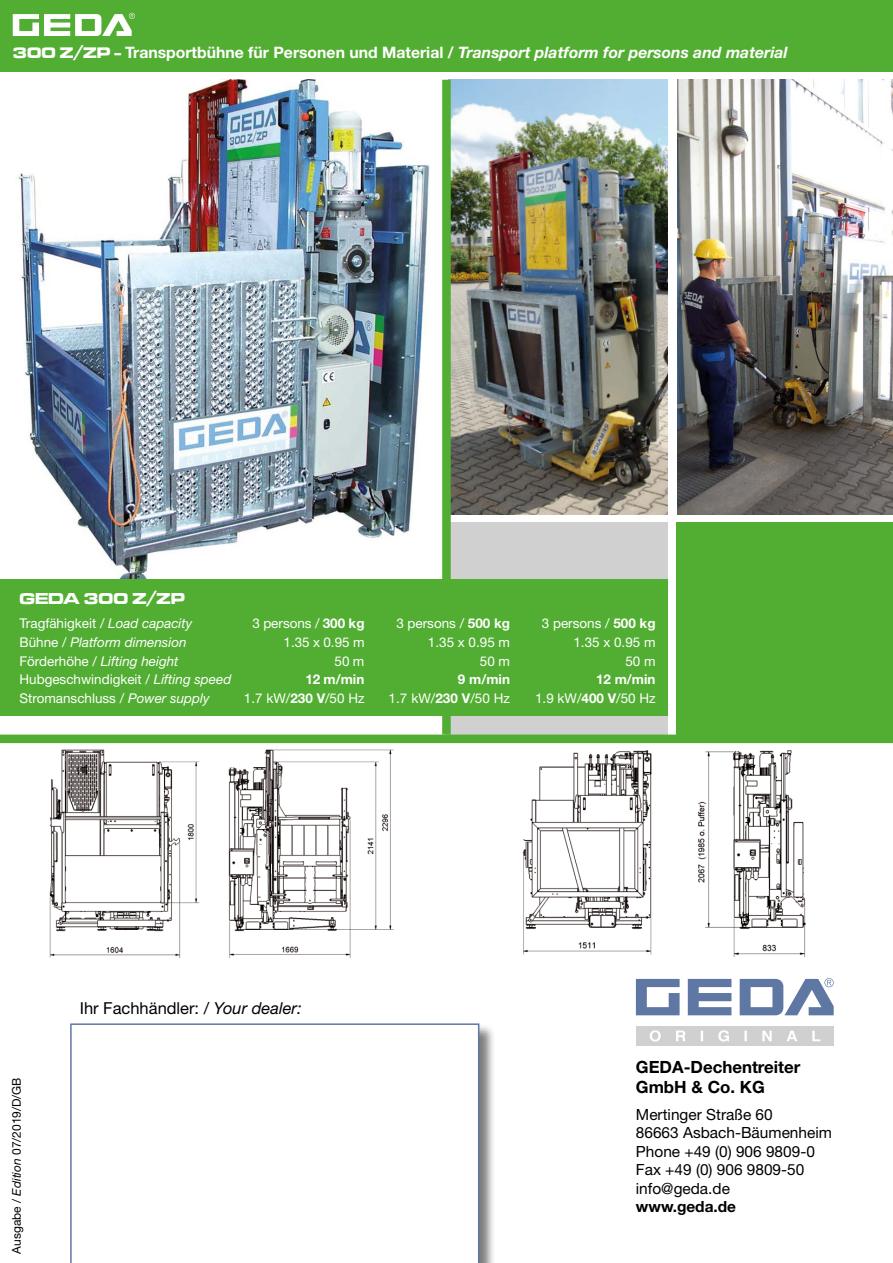
<style>
.page{position:relative;width:893px;height:1263px;background:#fff}
.page>*{position:absolute;margin:0;border:0;box-sizing:border-box;transform-origin:0 0}
.t1{font:700 16.8px/20.2px "Helvetica Neue LT Std";color:#000}
.t2{font:16.5px "Helvetica Neue LT Std";color:#000}
.t3{font:700 16.35px "Micro";color:#fff}
.t4{font:italic 700 15.75px "Helvetica Neue LT Std";color:#fff}
.t5{font:15.45px/18.5px "Helvetica Neue LT Std";color:#000}
.t6{font:700 15.45px "Helvetica Neue LT Std";color:#000}
.t7{font:13.5px/18.9px "Helvetica Neue LT Std";color:#fff;text-align:right}
.t8{font:italic 13.5px "Helvetica Neue LT Std";color:#fff}
.t9{font:700 13.5px/18.9px "Helvetica Neue LT Std";color:#fff;text-align:right}
.t10{font:12px "Helvetica Neue LT Std";color:#000}
.s1{font-family:"Micro";font-style:normal}
.s2{font-style:normal}
.s3{font-style:italic}
.s4{font-weight:700}
.s5{font-weight:400}
</style>
<div class="page">
<div style="left:70px;top:1024px;width:426px;height:239px;background:#000;opacity:.51"></div>
<svg style="left:70px;top:1023px;width:409px;height:240px"></svg>
<div style="left:636px;top:1026px;width:198px;height:20px;background:#d0d0d0"></div>
<svg style="left:636px;top:979px;width:44px;height:36px"></svg>
<svg style="left:688px;top:979px;width:43px;height:36px"></svg>
<svg style="left:740px;top:978px;width:94px;height:37px"></svg>
<svg style="left:650px;top:1030px;width:170px;height:11px"></svg>
<img style="left:451px;top:743px;width:411px;height:213px">
<div style="left:0;top:0;width:893px;height:71px;background:#52ae32"></div>
<img style="left:0;top:743px;width:442px;height:215px">
<img style="left:18px;top:80px;width:412px;height:499px">
<svg style="left:13px;top:13px;width:122px;height:23px"></svg>
<div style="left:446px;top:522px;width:222px;height:212px;background:#d0d0d0"></div>
<div style="left:677px;top:522px;width:216px;height:212px;background:#52ae32"></div>
<img style="left:451px;top:80px;width:217px;height:434px">
<img style="left:677px;top:80px;width:216px;height:434px">
<div style="left:0;top:734px;width:893px;height:9px;background:#52ae32"></div>
<div style="left:0;top:579px;width:668px;height:136px;background:#52ae32"></div>
<div style="left:442px;top:80px;width:9px;height:654px;background:#52ae32"></div>
<p class="t4" style="left:13px;top:42px;width:776px"><span class="s1">300 Z/ZP -</span> <span class="s2">Transportbühne für Personen und Material /</span> Transport platform for persons and material</p>
<p class="t3" style="left:19px;top:588px;width:167px">GEDA 300 Z/ZP</p>
<p class="t7" style="left:19px;top:613px;width:174px">Tragfähigkeit / <span class="s3">Load capacity</span></p>
<p class="t7" style="left:253px;top:613px;width:114px">3 persons / <span class="s4">300 kg</span></p>
<p class="t8" style="left:19px;top:634px;width:169px"><span class="s2">Bühne /</span> Platform dimension</p>
<p class="t7" style="left:284px;top:632px;width:82px">1.35 x 0.95 m</p>
<p class="t8" style="left:19px;top:652px;width:161px"><span class="s2">Förderhöhe /</span> Lifting height</p>
<p class="t7" style="left:335px;top:651px;width:31px">50 m</p>
<p class="t7" style="left:19px;top:670px;width:213px">Hubgeschwindigkeit / <span class="s3">Lifting speed</span></p>
<p class="t9" style="left:305px;top:670px;width:61px">12 m/min</p>
<p class="t7" style="left:19px;top:689px;width:192px">Stromanschluss / <span class="s3">Power supply</span></p>
<p class="t7" style="left:244px;top:689px;width:122px">1.7 kW/<span class="s4">230 V</span>/50 Hz</p>
<p class="t7" style="left:396px;top:613px;width:115px">3 persons / <span class="s4">500 kg<br></span>1.35 x 0.95 m<br>50 m</p>
<p class="t7" style="left:389px;top:670px;width:123px"><span class="s4">9 m/min<br></span>1.7 kW/<span class="s4">230 V</span>/50 Hz</p>
<p class="t7" style="left:542px;top:613px;width:115px">3 persons / <span class="s4">500 kg<br></span>1.35 x 0.95 m<br>50 m</p>
<p class="t9" style="left:535px;top:670px;width:122px">12 m/min<br><span class="s5">1.9 kW/</span>400 V<span class="s5">/50 Hz</span></p>
<p class="t10" style="left:9px;top:1253px;width:178px;rotate:-90deg">Ausgabe / <span class="s3">Edition</span> 07/2019/D/GB</p>
<p class="t2" style="left:80px;top:998px;width:223px">Ihr Fachhändler: / <span class="s3">Your dealer:</span></p>
<p class="t1" style="left:636px;top:1057px;width:166px">GEDA-Dechentreiter<br>GmbH &amp; Co. KG</p>
<p class="t5" style="left:636px;top:1105px;width:198px">Mertinger Straße 60<br>86663 Asbach-Bäumenheim<br>Phone +49 (0) 906 9809-0<br>Fax +49 (0) 906 9809-50 info@geda.de</p>
<p class="t6" style="left:636px;top:1197px;width:102px">www.geda.de</p>
</div>
